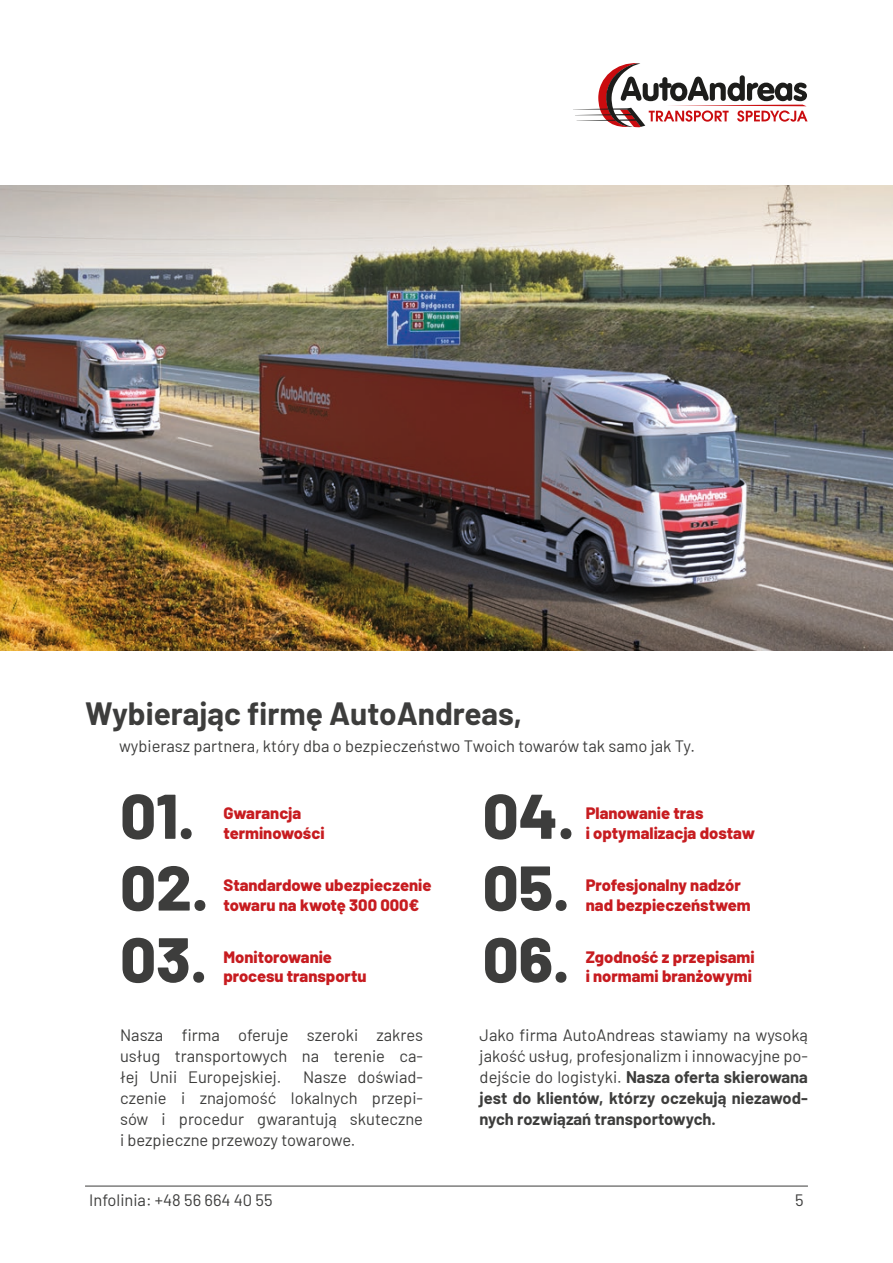
<style>
.page{position:relative;width:893px;height:1263px;background:#fff}
.page>*{position:absolute;margin:0;border:0;box-sizing:border-box;transform-origin:0 0}
.t1{font:800 63px "Barlow";color:#3d3d3c}
.t2{font:700 31.5px "Barlow";color:#3d3d3c}
.t3{font:16.5px/21px "Barlow";color:#3d3d3c;text-align:justify}
.t4{font:800 16.5px/19.8px "Barlow";color:#c71c20}
.s1{font-weight:700}
</style>
<div class="page">
<svg style="left:573px;top:63px;width:235px;height:65px"></svg>
<hr style="left:85px;top:1186px;width:723px;height:1px;background:#3d3d3c">
<img style="left:0;top:186px;width:893px;height:465px">
<h2 class="t2" style="left:85px;top:690px;width:439px">Wybierając firmę AutoAndreas,</h2>
<p class="t3" style="left:119px;top:734px;width:577px">wybierasz partnera, który dba o bezpieczeństwo Twoich towarów tak samo jak Ty.</p>
<h1 class="t1" style="left:120px;top:769px;width:76px">01.</h1>
<h1 class="t1" style="left:483px;top:769px;width:94px">04.</h1>
<h1 class="t1" style="left:120px;top:841px;width:90px">02.</h1>
<h1 class="t1" style="left:483px;top:841px;width:89px">05.</h1>
<h1 class="t1" style="left:120px;top:913px;width:89px">03.</h1>
<h1 class="t1" style="left:483px;top:913px;width:89px">06.</h1>
<p class="t4" style="left:223px;top:802px;width:103px">Gwarancja terminowości</p>
<p class="t4" style="left:223px;top:874px;width:209px">Standardowe ubezpieczenie towaru na kwotę 300 000€</p>
<p class="t4" style="left:223px;top:945px;width:145px">Monitorowanie procesu transportu</p>
<p class="t4" style="left:586px;top:802px;width:171px">Planowanie tras<br>i optymalizacja dostaw</p>
<p class="t4" style="left:586px;top:874px;width:166px">Profesjonalny nadzór nad bezpieczeństwem</p>
<p class="t4" style="left:586px;top:945px;width:170px">Zgodność z przepisami i normami branżowymi</p>
<p class="t3" style="left:120px;top:1024px;width:304px">Nasza firma oferuje szeroki zakres usług transportowych na terenie ca&shy;łej Unii Europejskiej.</p>
<p class="t3" style="left:120px;top:1066px;width:304px;text-indent:183px">Nasze doświad&shy;czenie i znajomość lokalnych przepi&shy;sów i procedur gwarantują skuteczne i bezpieczne przewozy towarowe.</p>
<p class="t3" style="left:480px;top:1024px;width:330px">Jako firma AutoAndreas stawiamy na wysoką jakość usług, profesjonalizm i innowacyjne po&shy;dejście do logistyki. <span class="s1">Nasza oferta skierowana jest do klientów, którzy oczekują niezawod&shy;nych rozwiązań transportowych.</span></p>
<p class="t3" style="left:89px;top:1188px;width:185px">Infolinia: +48 56 664 40 55</p>
<p class="t3" style="left:795px;top:1188px;width:10px">5</p>
</div>
